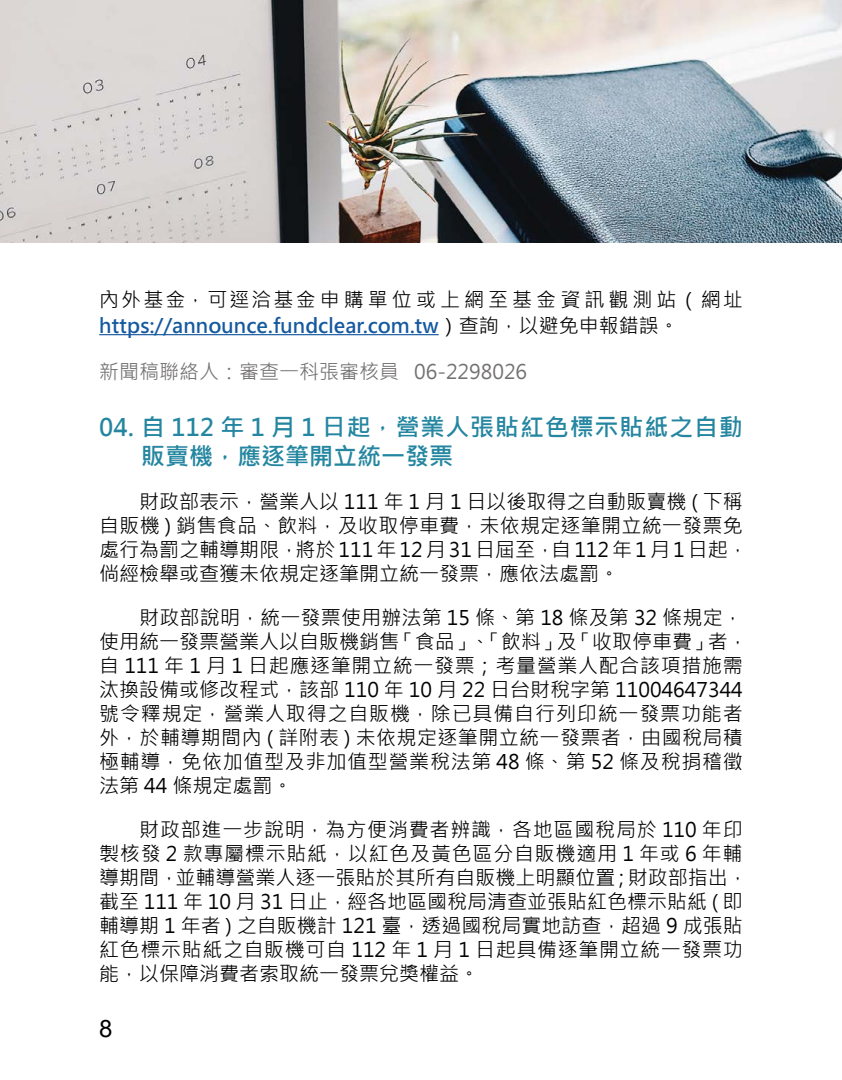
<style>
.page{position:relative;width:842px;height:1080px;background:#fff}
.page>*{position:absolute;margin:0;border:0;box-sizing:border-box;transform-origin:0 0}
.t1{font:700 24px/28px "Microsoft Jheng Hei";letter-spacing:.035em;color:#2486a0}
.t2{font:24px "Arial";color:#000}
.t3{font:20px/24px "Microsoft Jheng Hei";letter-spacing:.01em;color:#000}
.t4{font:20px/26px "Microsoft Jheng Hei";letter-spacing:.205em;color:#000}
.t5{font:20px "Microsoft Jheng Hei";color:#737070}
.s1{font-weight:700;color:#15599f}
</style>
<div class="page">
<img style="left:0;top:0;width:842px;height:243px">
<hr style="left:99px;top:334px;width:340px;height:1px;background:#15599f">
<p class="t4" style="left:99px;top:287px;width:645px">內外基金，可逕洽基金申購單位或上網至基金資訊觀測站（網址<span class="s1">https://announce.fundclear.com.tw</span>）查詢，以避免申報錯誤。</p>
<p class="t5" style="left:99px;top:359px;width:430px">新聞稿聯絡人：審查一科張審核員 06-2298026</p>
<p class="t1" style="left:141px;top:414px;width:603px;text-indent:-42px">04. 自 112 年 1 月 1 日起，營業人張貼紅色標示貼紙之自動販賣機，應逐筆開立統一發票</p>
<p class="t3" style="left:99px;top:490px;width:650px;text-indent:40px">財政部表示，營業人以 111 年 1 月 1 日以後取得之自動販賣機 ( 下稱自販機 ) 銷售食品、飲料，及收取停車費，未依規定逐筆開立統一發票免處行為罰之輔導期限，將於 111 年 12 月 31 日屆至，自 112 年 1 月 1 日起，倘經檢舉或查獲未依規定逐筆開立統一發票，應依法處罰。</p>
<p class="t3" style="left:99px;top:606px;width:650px;text-indent:40px">財政部說明，統一發票使用辦法第 15 條、第 18 條及第 32 條規定，使用統一發票營業人以自販機銷售「食品」、「飲料」及「收取停車費」者，自 111 年 1 月 1 日起應逐筆開立統一發票；考量營業人配合該項措施需汰換設備或修改程式，該部 110 年 10 月 22 日台財稅字第 11004647344號令釋規定，營業人取得之自販機，除已具備自行列印統一發票功能者外，於輔導期間內 ( 詳附表 ) 未依規定逐筆開立統一發票者，由國稅局積極輔導，免依加值型及非加值型營業稅法第 48 條、第 52 條及稅捐稽徵法第 44 條規定處罰。</p>
<p class="t3" style="left:99px;top:818px;width:650px;text-indent:40px">財政部進一步說明，為方便消費者辨識，各地區國稅局於 110 年印製核發 2 款專屬標示貼紙，以紅色及黃色區分自販機適用 1 年或 6 年輔導期間，並輔導營業人逐一張貼於其所有自販機上明顯位置；財政部指出，截至 111 年 10 月 31 日止，經各地區國稅局清查並張貼紅色標示貼紙 ( 即輔導期 1 年者 ) 之自販機計 121 臺，透過國稅局實地訪查，超過 9 成張貼紅色標示貼紙之自販機可自 112 年 1 月 1 日起具備逐筆開立統一發票功能，以保障消費者索取統一發票兌獎權益。</p>
<p class="t2" style="left:99px;top:1012px;width:15px">8</p>
</div>
